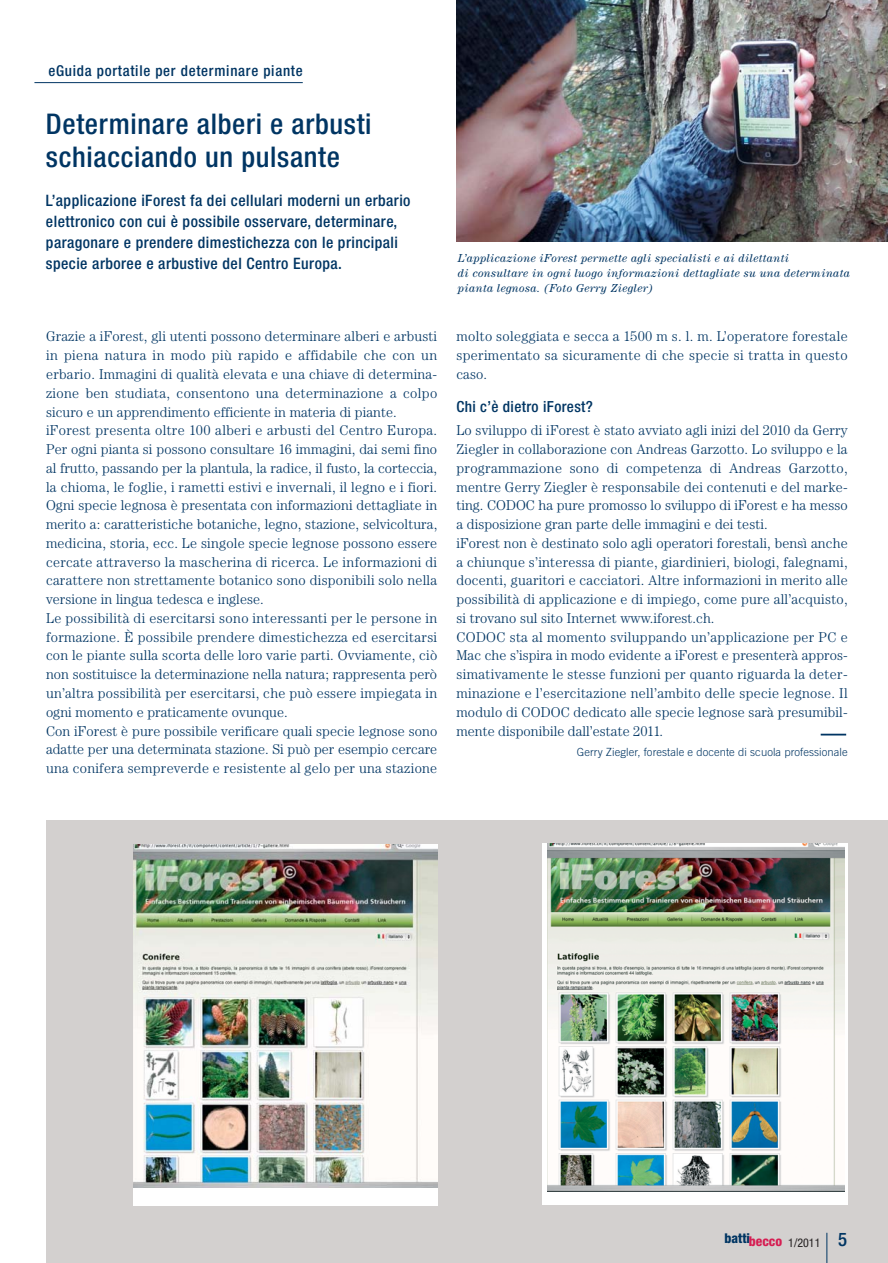
<style>
.page{position:relative;width:888px;height:1263px;background:#fff}
.page>*{position:absolute;margin:0;border:0;box-sizing:border-box;transform-origin:0 0}
.t1{font:500 condensed 28.5px/33px "Helvetica Neue";letter-spacing:.025em;color:#003563}
.t2{font:500 condensed 18.75px "Helvetica Neue";color:#003563}
.t3{font:500 condensed 15.75px/21px "Helvetica Neue";letter-spacing:.03em;color:#003563}
.t4{font:500 condensed 15.3px "Helvetica Neue";letter-spacing:.025em;color:#003563}
.t5{font:500 condensed 15px "Helvetica Neue";letter-spacing:.05em;color:#003563}
.t6{font:300 14.25px/18.8px "Century";letter-spacing:.015em;color:#003563}
.t7{font:800 condensed 13.5px "Helvetica Neue";color:#003563}
.t8{font:condensed 12px "Helvetica Neue";color:#231f20}
.t9{font:italic 11.55px/15px "Century";letter-spacing:.025em;color:#003563}
.t10{font:300 11.25px "Trade Gothic";letter-spacing:.005em;color:#003563}
.s1{color:#d61e53}
</style>
<div class="page">
<div style="left:46px;top:819px;width:842px;height:443px;background:#d3d0cf"></div>
<hr style="left:826px;top:1232px;width:1px;height:30px;background:#003563">
<div style="left:133px;top:843px;width:304px;height:361px;background:#fff"></div>
<img style="left:133px;top:843px;width:304px;height:344px">
<div style="left:542px;top:843px;width:305px;height:361px;background:#fff"></div>
<img style="left:547px;top:843px;width:297px;height:348px">
<img style="left:456px;top:0;width:432px;height:241px">
<hr style="left:34px;top:82px;width:269px;height:1px;background:#003563">
<hr style="left:820px;top:733px;width:26px;height:2px;background:#003563">
<p class="t5" style="left:48px;top:66px;width:256px">eGuida portatile per determinare piante</p>
<h1 class="t1" style="left:46px;top:110px;width:327px">Determinare alberi e arbusti schiacciando un pulsante</h1>
<p class="t3" style="left:46px;top:191px;width:366px">L’applicazione iForest fa dei cellulari moderni un erbario elettronico con cui è possibile osservare, determinare, paragonare e prendere dimestichezza con le principali specie arboree e arbustive del Centro Europa.</p>
<p class="t9" style="left:458px;top:251px;width:394px">L’applicazione iForest permette agli specialisti e ai dilettanti<br>di consultare in ogni luogo informazioni dettagliate su una determinata pianta legnosa. (Foto Gerry Ziegler)</p>
<p class="t6" style="left:46px;top:328px;width:393px">Grazie a iForest, gli utenti possono determinare alberi e arbusti in piena natura in modo più rapido e affidabile che con un erbario. Immagini di qualità elevata e una chiave di determina&shy;zione ben studiata, consentono una determinazione a colpo sicuro e un apprendimento efficiente in materia di piante. iForest presenta oltre 100 alberi e arbusti del Centro Europa.<br>Per ogni pianta si possono consultare 16 immagini, dai semi fino al frutto, passando per la plantula, la radice, il fusto, la corteccia, la chioma, le foglie, i rametti estivi e invernali, il legno e i fiori.<br>Ogni specie legnosa è presentata con informazioni dettagliate in merito a: caratteristiche botaniche, legno, stazione, selvicoltura, medicina, storia, ecc. Le singole specie legnose possono essere cercate attraverso la mascherina di ricerca. Le informazioni di carattere non strettamente botanico sono disponibili solo nella versione in lingua tedesca e inglese.<br>Le possibilità di esercitarsi sono interessanti per le persone in formazione. È possibile prendere dimestichezza ed esercitarsi con le piante sulla scorta delle loro varie parti. Ovviamente, ciò non sostituisce la determinazione nella natura; rappresenta però un’altra possibilità per esercitarsi, che può essere impiegata in ogni momento e praticamente ovunque.<br>Con iForest è pure possibile verificare quali specie legnose sono adatte per una determinata stazione. Si può per esempio cercare una conifera sempreverde e resistente al gelo per una stazione</p>
<p class="t6" style="left:456px;top:328px;width:393px;text-align:justify">molto soleggiata e secca a 1500 m s. l. m. L’operatore forestale sperimentato sa sicuramente di che specie si tratta in questo caso.</p>
<p class="t4" style="left:456px;top:400px;width:138px">Chi c’è dietro iForest?</p>
<p class="t6" style="left:456px;top:422px;width:393px">Lo sviluppo di iForest è stato avviato agli inizi del 2010 da Gerry Ziegler in collaborazione con Andreas Garzotto. Lo sviluppo e la programmazione sono di competenza di Andreas Garzotto, mentre Gerry Ziegler è responsabile dei contenuti e del marke&shy;ting. CODOC ha pure promosso lo sviluppo di iForest e ha messo a disposizione gran parte delle immagini e dei testi.<br>iForest non è destinato solo agli operatori forestali, bensì anche a chiunque s’interessa di piante, giardinieri, biologi, falegnami, docenti, guaritori e cacciatori. Altre informazioni in merito alle possibilità di applicazione e di impiego, come pure all’acquisto, si trovano sul sito Internet www.iforest.ch.<br>CODOC sta al momento sviluppando un’applicazione per PC e Mac che s’ispira in modo evidente a iForest e presenterà appros&shy;simativamente le stesse funzioni per quanto riguarda la deter&shy;minazione e l’esercitazione nell’ambito delle specie legnose. Il modulo di CODOC dedicato alle specie legnose sarà presumibil&shy;mente disponibile dall’estate 2011.</p>
<p class="t10" style="left:577px;top:747px;width:272px">Gerry Ziegler, forestale e docente di scuola professionale</p>
<p class="t7" style="left:724px;top:1232px;width:59px">batti<span class="s1">becco</span></p>
<p class="t8" style="left:788px;top:1237px;width:34px">1/2011</p>
<h2 class="t2" style="left:838px;top:1232px;width:10px">5</h2>
</div>
